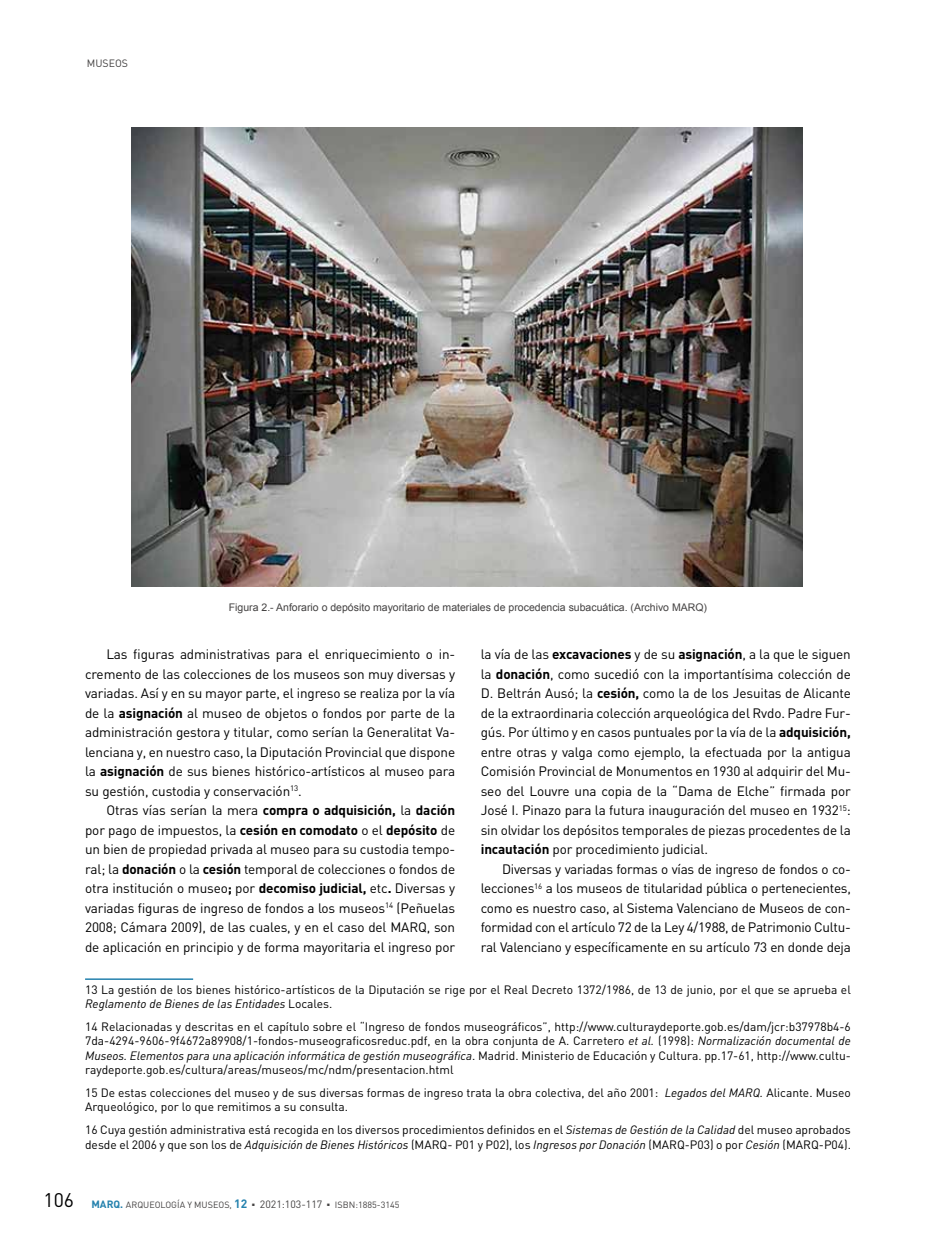
<style>
.page{position:relative;width:936px;height:1234px;background:#fff}
.page>*{position:absolute;margin:0;border:0;box-sizing:border-box;transform-origin:0 0}
.t1{font:13.5px/19.5px "DIN";letter-spacing:-.01em;color:#000;text-align:justify}
.t2{font:12px/14.4px "DIN";color:#000}
.t3{font:10.5px "Arial";color:#434141}
.t4{font:10.5px "DIN";color:#434141}
.t5{font:9px "DIN";color:#434141}
.s1{font-weight:700}
.s2{font-style:italic}
.s3{font-size:19.5px;color:#000}
.s4{font-weight:700;font-size:10.5px;color:#2582ae}
.s5{font-weight:700;font-size:12px;color:#2582ae}
.s6{font-size:10.5px}
</style>
<div class="page">
<hr style="left:85px;top:978px;width:108px;height:1px;background:#2582ae">
<img style="left:131px;top:128px;width:671px;height:459px">
<p class="t4" style="left:87px;top:57px;width:43px">MUSEOS</p>
<p class="t3" style="left:229px;top:600px;width:479px">Figura 2.- Anforario o depósito mayoritario de materiales de procedencia subacuática. (Archivo MARQ)</p>
<p class="t1" style="left:480px;top:644px;width:371px">la vía de las <span class="s1">excavaciones</span> y de su <span class="s1">asignación</span>, a la que le siguen la <span class="s1">donación</span>, como sucedió con la importantísima colección de D. Beltrán Ausó; la <span class="s1">cesión,</span> como la de los Jesuitas de Alicante de la extraordinaria colección arqueológica del Rvdo. Padre Fur&shy;gús. Por último y en casos puntuales por la vía de la <span class="s1">adquisición, </span>entre otras y valga como ejemplo, la efectuada por la antigua Comisión Provincial de Monumentos en 1930 al adquirir del Mu&shy;seo del Louvre una copia de la “Dama de Elche” firmada por José I. Pinazo para la futura inauguración del museo en 1932<sup>15</sup>: sin olvidar los depósitos temporales de piezas procedentes de la <span class="s1">incautación</span> por procedimiento judicial.</p>
<p class="t1" style="left:480px;top:858px;width:371px;text-indent:21px">Diversas y variadas formas o vías de ingreso de fondos o co&shy;lecciones<sup>16</sup> a los museos de titularidad pública o pertenecientes, como es nuestro caso, al Sistema Valenciano de Museos de con&shy;formidad con el artículo 72 de la Ley 4/1988, de Patrimonio Cultu&shy;ral Valenciano y específicamente en su artículo 73 en donde deja</p>
<p class="t1" style="left:85px;top:644px;width:371px;text-indent:21px">Las figuras administrativas para el enriquecimiento o in&shy;cremento de las colecciones de los museos son muy diversas y variadas. Así y en su mayor parte, el ingreso se realiza por la vía de la <span class="s1">asignación</span> al museo de objetos o fondos por parte de la administración gestora y titular, como serían la Generalitat Va&shy;lenciana y, en nuestro caso, la Diputación Provincial que dispone la <span class="s1">asignación</span> de sus bienes histórico-artísticos al museo para su gestión, custodia y conservación<sup>13</sup>.</p>
<p class="t1" style="left:85px;top:800px;width:371px;text-indent:21px">Otras vías serían la mera <span class="s1">compra o adquisición,</span> la <span class="s1">dación </span>por pago de impuestos, la <span class="s1">cesión en comodato</span> o el <span class="s1">depósito</span> de un bien de propiedad privada al museo para su custodia tempo&shy;ral; la <span class="s1">donación</span> o la <span class="s1">cesión</span> temporal de colecciones o fondos de otra institución o museo<span class="s1">;</span> por <span class="s1">decomiso judicial,</span> etc<span class="s1">.</span> Diversas y variadas figuras de ingreso de fondos a los museos<sup>14</sup> (Peñuelas 2008; Cámara 2009), de las cuales, y en el caso del MARQ, son de aplicación en principio y de forma mayoritaria el ingreso por</p>
<p class="t2" style="left:85px;top:981px;width:767px">13 La gestión de los bienes histórico-artísticos de la Diputación se rige por el Real Decreto 1372/1986, de 13 de junio, por el que se aprueba el<br><span class="s2">Reglamento de Bienes de las Entidades</span> Locales.</p>
<p class="t2" style="left:85px;top:1018px;width:767px;text-align:justify">14 Relacionadas y descritas en el capítulo sobre el “Ingreso de fondos museográficos”, http://www.culturaydeporte.gob.es/dam/jcr:b37978b4-6<br>7da-4294-9606-9f4672a89908/1-fondos-museograficosreduc.pdf, en la obra conjunta de A. Carretero <span class="s2">et al.</span> (1998): <span class="s2">Normalización documental de Museos. Elementos para una aplicación informática de gestión museográfica</span>. Madrid. Ministerio de Educación y Cultura. pp.17-61, http://www.cultu&shy;raydeporte.gob.es/cultura/areas/museos/mc/ndm/presentacion.html</p>
<p class="t2" style="left:85px;top:1085px;width:767px">15 De estas colecciones del museo y de sus diversas formas de ingreso trata la obra colectiva, del año 2001: <span class="s2">Legados del MARQ.</span> Alicante. Museo<br>Arqueológico, por lo que remitimos a su consulta.</p>
<p class="t2" style="left:85px;top:1122px;width:767px">16 Cuya gestión administrativa está recogida en los diversos procedimientos definidos en el <span class="s2">Sistemas de Gestión de la Calidad</span> del museo aprobados desde el 2006 y que son los de <span class="s2">Adquisición de Bienes Históricos</span> (MARQ- P01 y P02), los <span class="s2">Ingresos por Donación</span> (MARQ-P03) o por <span class="s2">Cesión</span> (MARQ-P04).</p>
<p class="t5" style="left:44px;top:1199px;width:357px"><span class="s3">106</span> <span class="s4">MARQ.</span> ARQUEOLOGÍA Y MUSEOS, <span class="s5">12</span> ○ <span class="s6">2021:103-117</span> ○ ISBN:1885-3145</p>
</div>
